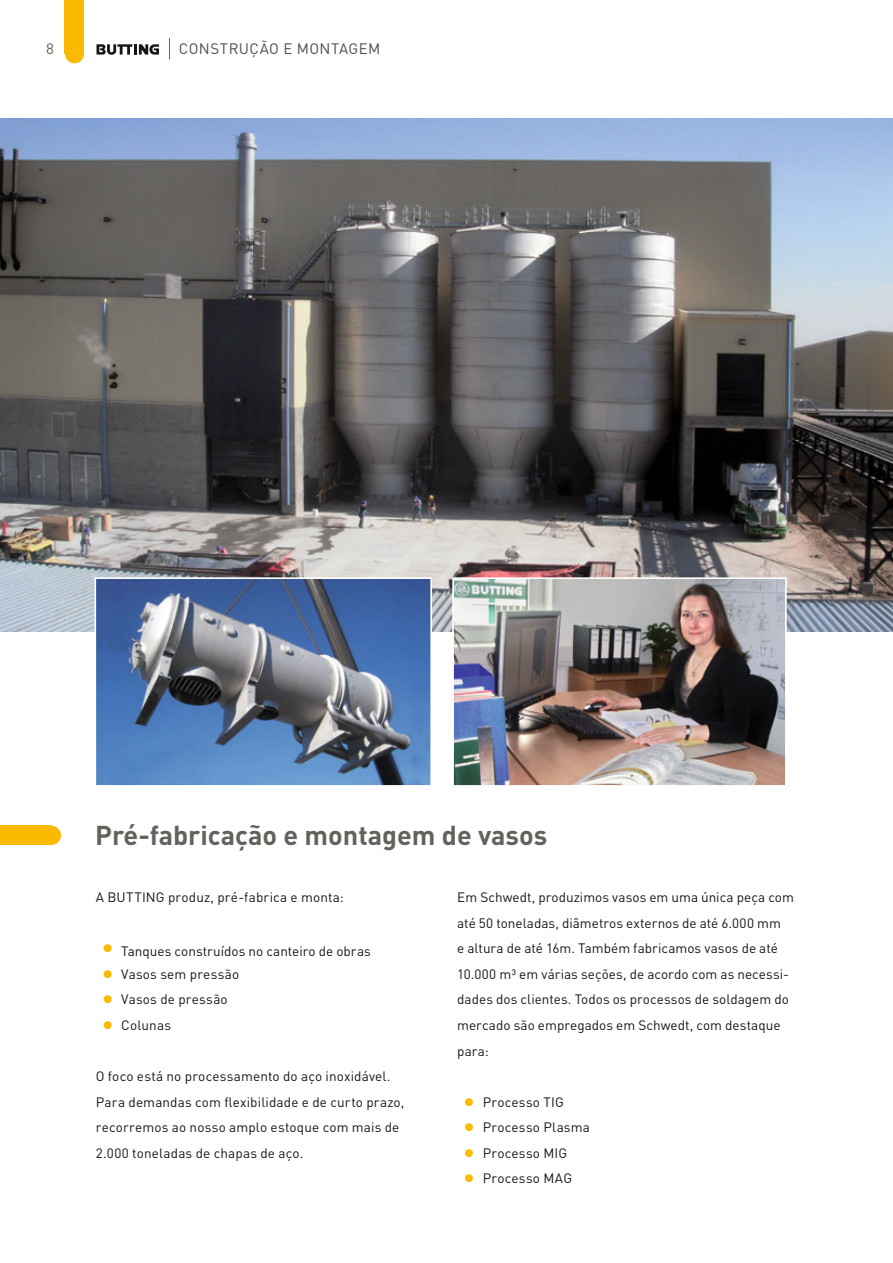
<style>
.page{position:relative;width:893px;height:1263px;background:#fff}
.page>*{position:absolute;margin:0;border:0;box-sizing:border-box;transform-origin:0 0}
.t1{font:700 27px "DIN";color:#60645d}
.t2{font:15px "DIN";letter-spacing:.03em;color:#4e4e4d}
.t3{font:15px "DIN";color:#60645d}
.t4{font:13.5px/25.5px "DIN";letter-spacing:.01em;color:#151616}
.s1{font-family:"Frutiger";font-stretch:condensed;font-size:22.5px;color:#fbba00}
</style>
<div class="page">
<div style="left:65px;top:0;width:19px;height:54px;background:#fbba00"></div>
<div style="left:65px;top:44px;width:19px;height:19px;background:#fbba00;border-radius:50%"></div>
<svg style="left:97px;top:44px;width:62px;height:11px"></svg>
<svg style="left:169px;top:38px;width:1px;height:21px"></svg>
<img style="left:0;top:118px;width:893px;height:513px">
<div style="left:0;top:826px;width:52px;height:19px;background:#fbba00"></div>
<div style="left:42px;top:826px;width:19px;height:19px;background:#fbba00;border-radius:50%"></div>
<img style="left:455px;top:580px;width:329px;height:204px">
<div style="left:452px;top:577px;width:335px;height:210px;border:2px solid #fff"></div>
<img style="left:98px;top:580px;width:331px;height:204px">
<div style="left:95px;top:577px;width:337px;height:210px;border:2px solid #fff"></div>
<p class="t3" style="left:46px;top:40px;width:9px">8</p>
<p class="t2" style="left:179px;top:40px;width:203px">CONSTRUÇÃO E MONTAGEM</p>
<h1 class="t1" style="left:95px;top:817px;width:454px">Pré-fabricação e montagem de vasos</h1>
<p class="t4" style="left:96px;top:885px;width:250px">A BUTTING produz, pré-fabrica e monta:</p>
<p class="t4" style="left:102px;top:939px;width:270px"><span class="s1">•</span> Tanques construídos no canteiro de obras</p>
<p class="t4" style="left:102px;top:961px;width:139px"><span class="s1">•</span> Vasos sem pressão</p>
<p class="t4" style="left:102px;top:987px;width:127px"><span class="s1">•</span> Vasos de pressão</p>
<p class="t4" style="left:102px;top:1012px;width:70px"><span class="s1">•</span> Colunas</p>
<p class="t4" style="left:96px;top:1063px;width:310px">O foco está no processamento do aço inoxidável.<br>Para demandas com flexibilidade e de curto prazo, recorremos ao nosso amplo estoque com mais de 2.000 toneladas de chapas de aço.</p>
<p class="t4" style="left:457px;top:885px;width:338px">Em Schwedt, produzimos vasos em uma única peça com até 50 toneladas, diâmetros externos de até 6.000 mm<br>e altura de até 16m. Também fabricamos vasos de até 10.000 m³ em várias seções, de acordo com as necessi&shy;dades dos clientes. Todos os processos de soldagem do mercado são empregados em Schwedt, com destaque para:</p>
<p class="t4" style="left:464px;top:1089px;width:102px"><span class="s1">•</span> Processo TIG</p>
<p class="t4" style="left:464px;top:1114px;width:128px"><span class="s1">•</span> Processo Plasma</p>
<p class="t4" style="left:464px;top:1140px;width:105px"><span class="s1">•</span> Processo MIG</p>
<p class="t4" style="left:464px;top:1165px;width:110px"><span class="s1">•</span> Processo MAG</p>
</div>
